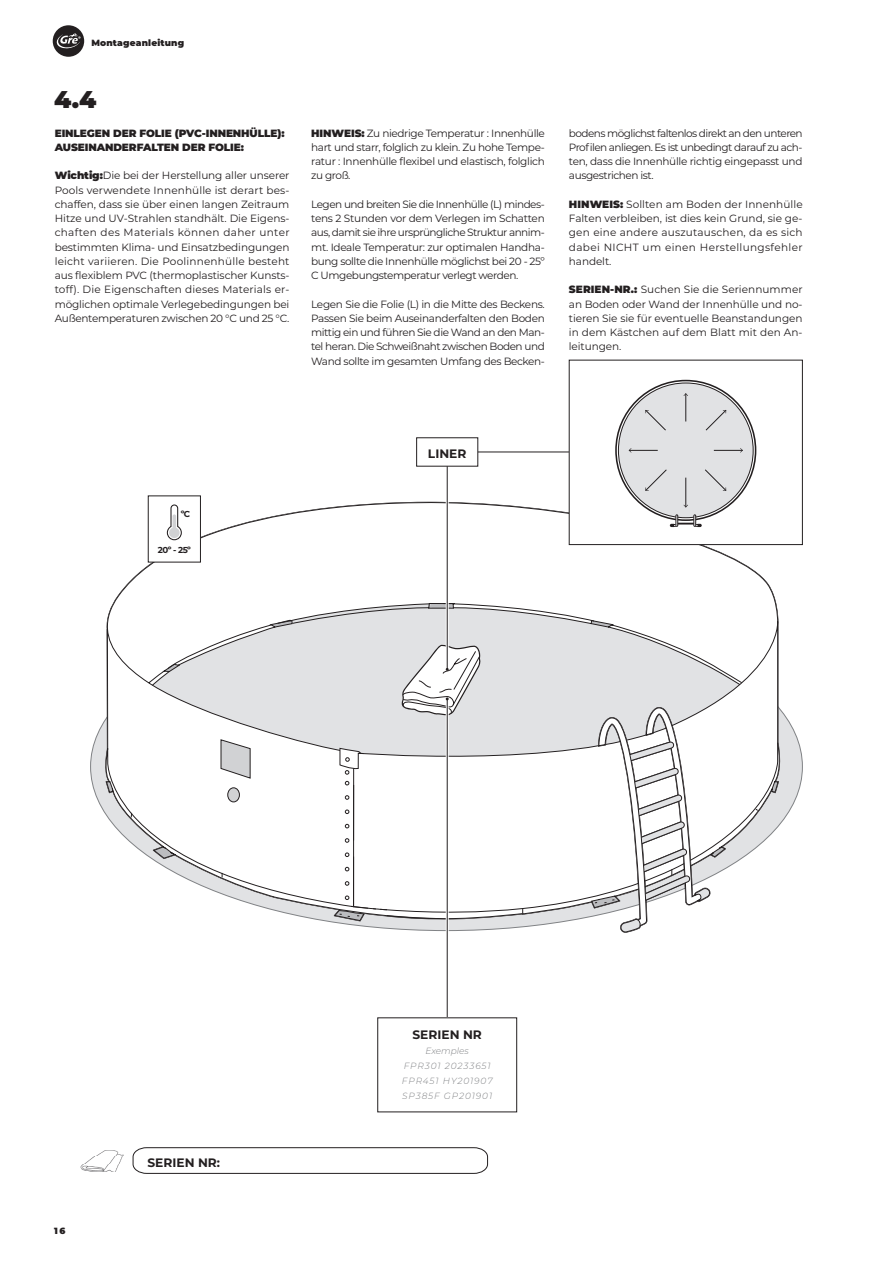
<style>
.page{position:relative;width:893px;height:1263px;background:#fff}
.page>*{position:absolute;margin:0;border:0;box-sizing:border-box;transform-origin:0 0}
.t1{font:900 24.15px "Montserrat";color:#231f20}
.t2{font:700 12.15px "Montserrat";color:#231f20}
.t3{font:10.5px/14.2px "Montserrat";letter-spacing:-.025em;color:#231f20;text-align:justify}
.t4{font:900 10.5px/14.2px "Montserrat";letter-spacing:-.01em;color:#231f20}
.t5{font:italic 300 9px/15px "Montserrat";letter-spacing:.1em;color:#808285;text-align:center}
.t6{font:900 9px "Montserrat";letter-spacing:.02em;color:#231f20}
.t7{font:700 8.7px "Montserrat";letter-spacing:-.05em;color:#231f20}
.s1{font-weight:900}
</style>
<div class="page">
<svg style="left:53px;top:25px;width:31px;height:32px"></svg>
<svg style="left:107px;top:502px;width:671px;height:419px"></svg>
<svg style="left:339px;top:748px;width:22px;height:21px"></svg>
<div style="left:569px;top:360px;width:233px;height:185px;background:#fff"></div>
<svg style="left:616px;top:381px;width:140px;height:139px"></svg>
<div style="left:618px;top:383px;width:135px;height:135px;background:#e1e2e4;border-radius:50%"></div>
<hr style="left:685px;top:394px;width:1px;height:113px;background:#231f20">
<hr style="left:629px;top:450px;width:113px;height:1px;background:#231f20">
<svg style="left:645px;top:410px;width:82px;height:81px"></svg>
<div style="left:658px;top:421px;width:56px;height:57px;background:#e1e2e4;border-radius:50%"></div>
<svg style="left:670px;top:514px;width:32px;height:13px"></svg>
<div style="left:569px;top:360px;width:234px;height:185px;border:1px solid #231f20"></div>
<div style="left:148px;top:496px;width:52px;height:66px;background:#fff"></div>
<div style="left:148px;top:496px;width:53px;height:66px;border:1px solid #231f20"></div>
<svg style="left:166px;top:504px;width:16px;height:37px"></svg>
<hr style="left:446px;top:466px;width:3px;height:203px;background:#fff">
<hr style="left:447px;top:466px;width:1px;height:203px;background:#231f20">
<hr style="left:447px;top:699px;width:1px;height:358px;background:#231f20">
<svg style="left:387px;top:645px;width:395px;height:306px"></svg>
<hr style="left:478px;top:452px;width:91px;height:1px;background:#231f20">
<svg style="left:133px;top:1147px;width:355px;height:27px"></svg>
<img style="left:81px;top:1150px;width:43px;height:22px">
<div style="left:378px;top:1018px;width:139px;height:94px;background:#fff"></div>
<div style="left:377px;top:1017px;width:140px;height:95px;border:1px solid #231f20"></div>
<p class="t6" style="left:91px;top:36px;width:94px">Montageanleitung</p>
<h1 class="t1" style="left:54px;top:82px;width:44px">4.4</h1>
<p class="t4" style="left:55px;top:125px;width:231px">EINLEGEN DER FOLIE (PVC-INNENHÜLLE):<br>AUSEINANDERFALTEN DER FOLIE:</p>
<p class="t3" style="left:55px;top:168px;width:236px"><span class="s1">Wichtig:</span>Die bei der Herstellung aller unserer Pools verwendete Innenhülle ist derart bes&shy;chaffen, dass sie über einen langen Zeitraum Hitze und UV-Strahlen standhält. Die Eigens&shy;chaften des Materials können daher unter bestimmten Klima- und Einsatzbedingungen leicht variieren. Die Poolinnenhülle besteht aus flexiblem PVC (thermoplastischer Kunsts&shy;toff). Die Eigenschaften dieses Materials er&shy;möglichen optimale Verlegebedingungen bei Außentemperaturen zwischen 20 °C und 25 °C.</p>
<p class="t3" style="left:311px;top:125px;width:235px"><span class="s1">HINWEIS:</span> Zu niedrige Temperatur : Innenhülle hart und starr, folglich zu klein. Zu hohe Tempe&shy;ratur : Innenhülle flexibel und elastisch, folglich zu groß.</p>
<p class="t3" style="left:311px;top:197px;width:235px">Legen und breiten Sie die Innenhülle (L) mindes&shy;tens 2 Stunden vor dem Verlegen im Schatten aus, damit sie ihre ursprüngliche Struktur annim&shy;mt. Ideale Temperatur: zur optimalen Handha&shy;bung sollte die Innenhülle möglichst bei 20 - 25º C Umgebungstemperatur verlegt werden.</p>
<p class="t3" style="left:311px;top:296px;width:235px">Legen Sie die Folie (L) in die Mitte des Beckens.<br>Passen Sie beim Auseinanderfalten den Boden mittig ein und führen Sie die Wand an den Man&shy;tel heran. Die Schweißnaht zwischen Boden und Wand sollte im gesamten Umfang des Becken-</p>
<p class="t3" style="left:569px;top:125px;width:235px">bodens möglichst faltenlos direkt an den unteren Profilen anliegen. Es ist unbedingt darauf zu ach&shy;ten, dass die Innenhülle richtig eingepasst und ausgestrichen ist.</p>
<p class="t3" style="left:569px;top:197px;width:235px"><span class="s1">HINWEIS:</span> Sollten am Boden der Innenhülle Falten verbleiben, ist dies kein Grund, sie ge&shy;gen eine andere auszutauschen, da es sich dabei NICHT um einen Herstellungsfehler handelt.</p>
<p class="t3" style="left:569px;top:282px;width:235px"><span class="s1">SERIEN-NR.:</span> Suchen Sie die Seriennummer an Boden oder Wand der Innenhülle und no&shy;tieren Sie sie für eventuelle Beanstandungen in dem Kästchen auf dem Blatt mit den An&shy;leitungen.</p>
<p class="t7" style="left:181px;top:507px;width:11px">ºC</p>
<p class="t7" style="left:158px;top:544px;width:35px">20º - 25º</p>
<p class="t2" style="left:428px;top:445px;width:40px">LINER</p>
<p class="t6" style="left:54px;top:1224px;width:13px">16</p>
<p class="t2" style="left:147px;top:1154px;width:74px">SERIEN NR:</p>
<p class="t2" style="left:412px;top:1026px;width:71px">SERIEN NR</p>
<p class="t5" style="left:402px;top:1043px;width:92px">Exemples<br>FPR301 20233651<br>FPR451 HY201907<br>SP385F GP201901</p>
</div>
